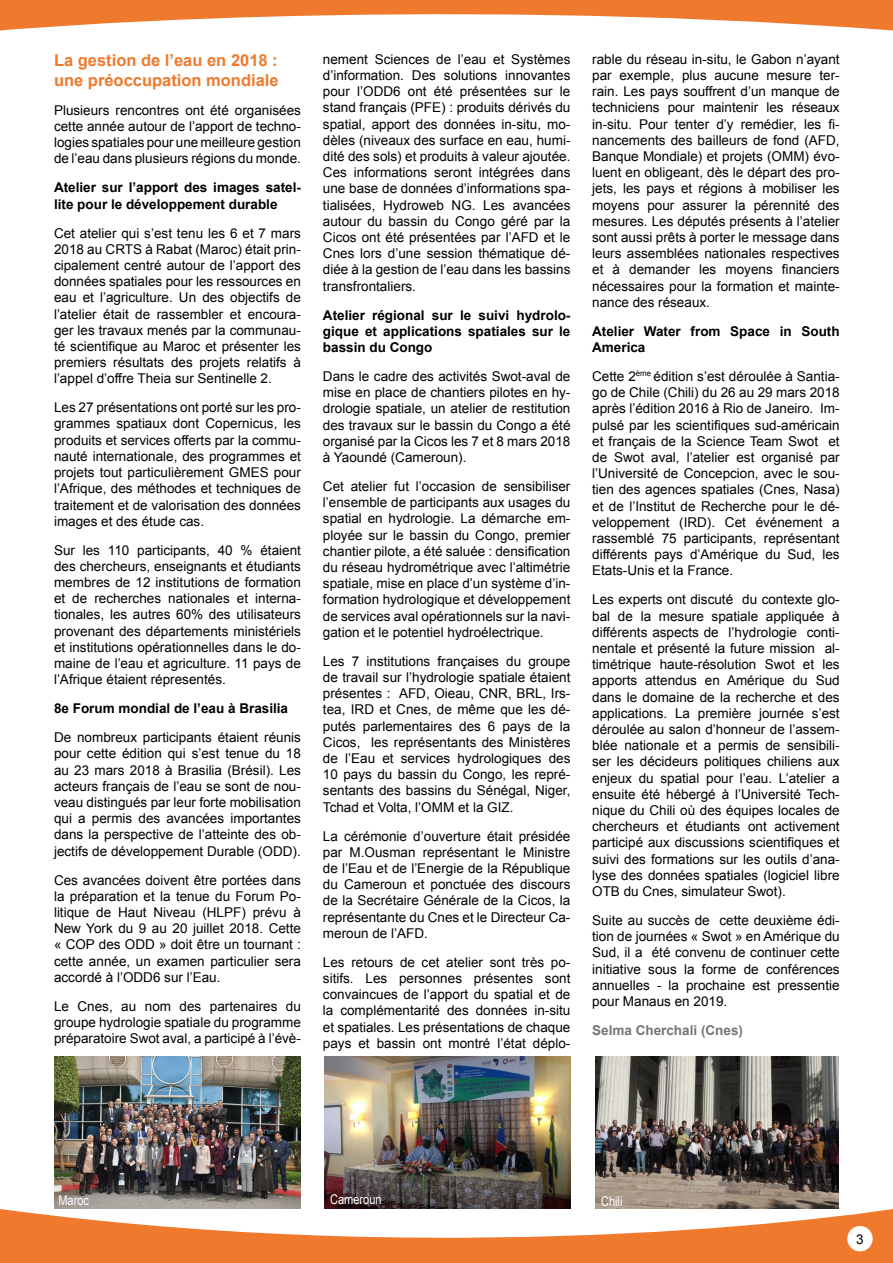
<style>
.page{position:relative;width:893px;height:1263px;background:#fff}
.page>*{position:absolute;margin:0;border:0;box-sizing:border-box;transform-origin:0 0}
.t1{font:700 16.5px/19.8px "Arial";color:#ef7a2e}
.t2{font:13.5px/16.2px "Arial";color:#000;text-align:justify}
.t3{font:700 13.5px/16.2px "Arial";color:#000}
.t4{font:700 13.5px "Arial";color:#757575}
.t5{font:13.5px "Arial Narrow";color:#fff}
</style>
<div class="page">
<svg style="left:0;top:0;width:893px;height:30px"></svg>
<img style="left:596px;top:1056px;width:243px;height:153px">
<img style="left:54px;top:1056px;width:247px;height:153px">
<img style="left:324px;top:1056px;width:246px;height:153px">
<svg style="left:0;top:1209px;width:893px;height:54px;fill:#ef7a2e"></svg>
<div style="left:847px;top:1226px;width:26px;height:25px;background:#fff;border-radius:50%"></div>
<p class="t1" style="left:54px;top:51px;width:226px">La gestion de l’eau en 2018 : une préoccupation mondiale</p>
<p class="t2" style="left:54px;top:102px;width:248px">Plusieurs rencontres ont été organisées cette année autour de l’apport de techno&shy;logies spatiales pour une meilleure gestion de l’eau dans plusieurs régions du monde.</p>
<p class="t3" style="left:54px;top:180px;width:248px">Atelier sur l’apport des images satel&shy;lite pour le développement durable</p>
<p class="t2" style="left:54px;top:225px;width:248px">Cet atelier qui s’est tenu les 6 et 7 mars 2018 au CRTS à Rabat (Maroc) était prin&shy;cipalement centré autour de l’apport des données spatiales pour les ressources en eau et l’agriculture. Un des objectifs de l’atelier était de rassembler et encoura&shy;ger les travaux menés par la communau&shy;té scientifique au Maroc et présenter les premiers résultats des projets relatifs à l’appel d’offre Theia sur Sentinelle 2.</p>
<p class="t2" style="left:54px;top:400px;width:248px">Les 27 présentations ont porté sur les pro&shy;grammes spatiaux dont Copernicus, les produits et services offerts par la commu&shy;nauté internationale, des programmes et projets tout particulièrement GMES pour l’Afrique, des méthodes et techniques de traitement et de valorisation des données images et des étude cas.</p>
<p class="t2" style="left:54px;top:542px;width:248px">Sur les 110 participants, 40 % étaient des chercheurs, enseignants et étudiants membres de 12 institutions de formation et de recherches nationales et interna&shy;tionales, les autres 60% des utilisateurs provenant des départements ministériels et institutions opérationnelles dans le do&shy;maine de l’eau et agriculture. 11 pays de l’Afrique étaient répresentés.</p>
<p class="t3" style="left:54px;top:701px;width:236px">8e Forum mondial de l’eau à Brasilia</p>
<p class="t2" style="left:54px;top:729px;width:248px">De nombreux participants étaient réunis pour cette édition qui s’est tenue du 18 au 23 mars 2018 à Brasilia (Brésil). Les acteurs français de l’eau se sont de nou&shy;veau distingués par leur forte mobilisation qui a permis des avancées importantes dans la perspective de l’atteinte des ob&shy;jectifs de développement Durable (ODD).</p>
<p class="t2" style="left:54px;top:872px;width:248px">Ces avancées doivent être portées dans la préparation et la tenue du Forum Po&shy;litique de Haut Niveau (HLPF) prévu à New York du 9 au 20 juillet 2018. Cette « COP des ODD » doit être un tournant : cette année, un examen particulier sera accordé à l’ODD6 sur l’Eau.</p>
<p class="t2" style="left:54px;top:998px;width:248px">Le Cnes, au nom des partenaires du groupe hydrologie spatiale du programme préparatoire Swot aval, a participé à l’évè-</p>
<p class="t2" style="left:323px;top:51px;width:249px">nement Sciences de l’eau et Systèmes d’information. Des solutions innovantes pour l’ODD6 ont été présentées sur le stand français (PFE) : produits dérivés du spatial, apport des données in-situ, mo&shy;dèles (niveaux des surface en eau, humi&shy;dité des sols) et produits à valeur ajoutée.<br>Ces informations seront intégrées dans une base de données d’informations spa&shy;tialisées, Hydroweb NG. Les avancées autour du bassin du Congo géré par la Cicos ont été présentées par l’AFD et le Cnes lors d’une session thématique dé&shy;diée à la gestion de l’eau dans les bassins transfrontaliers.</p>
<p class="t3" style="left:323px;top:307px;width:249px;text-align:justify">Atelier régional sur le suivi hydrolo&shy;gique et applications spatiales sur le bassin du Congo</p>
<p class="t2" style="left:323px;top:368px;width:249px">Dans le cadre des activités Swot-aval de mise en place de chantiers pilotes en hy&shy;drologie spatiale, un atelier de restitution des travaux sur le bassin du Congo a été organisé par la Cicos les 7 et 8 mars 2018 à Yaoundé (Cameroun).</p>
<p class="t2" style="left:323px;top:478px;width:249px">Cet atelier fut l’occasion de sensibiliser l’ensemble de participants aux usages du spatial en hydrologie. La démarche em&shy;ployée sur le bassin du Congo, premier chantier pilote, a été saluée : densification du réseau hydrométrique avec l’altimétrie spatiale, mise en place d’un système d’in&shy;formation hydrologique et développement de services aval opérationnels sur la navi&shy;gation et le potentiel hydroélectrique.</p>
<p class="t2" style="left:323px;top:653px;width:249px">Les 7 institutions françaises du groupe de travail sur l’hydrologie spatiale étaient présentes : AFD, Oieau, CNR, BRL, Irs&shy;tea, IRD et Cnes, de même que les dé&shy;putés parlementaires des 6 pays de la Cicos, les représentants des Ministères de l’Eau et services hydrologiques des 10 pays du bassin du Congo, les repré&shy;sentants des bassins du Sénégal, Niger, Tchad et Volta, l’OMM et la GIZ.</p>
<p class="t2" style="left:323px;top:828px;width:249px">La cérémonie d’ouverture était présidée par M.Ousman représentant le Ministre de l’Eau et de l’Energie de la République du Cameroun et ponctuée des discours de la Secrétaire Générale de la Cicos, la représentante du Cnes et le Directeur Ca&shy;meroun de l’AFD.</p>
<p class="t2" style="left:323px;top:954px;width:249px">Les retours de cet atelier sont très po&shy;sitifs. Les personnes présentes sont convaincues de l’apport du spatial et de la complémentarité des données in-situ et spatiales. Les présentations de chaque pays et bassin ont montré l’état déplo-</p>
<p class="t2" style="left:592px;top:51px;width:249px">rable du réseau in-situ, le Gabon n’ayant par exemple, plus aucune mesure ter&shy;rain. Les pays souffrent d’un manque de techniciens pour maintenir les réseaux in-situ. Pour tenter d’y remédier, les fi&shy;nancements des bailleurs de fond (AFD, Banque Mondiale) et projets (OMM) évo&shy;luent en obligeant, dès le départ des pro&shy;jets, les pays et régions à mobiliser les moyens pour assurer la pérennité des mesures. Les députés présents à l’atelier sont aussi prêts à porter le message dans leurs assemblées nationales respectives et à demander les moyens financiers nécessaires pour la formation et mainte&shy;nance des réseaux.</p>
<p class="t3" style="left:592px;top:323px;width:249px">Atelier Water from Space in South<br>America</p>
<p class="t2" style="left:592px;top:368px;width:249px">Cette 2<sup>ème</sup> édition s’est déroulée à Santia&shy;go de Chile (Chili) du 26 au 29 mars 2018 après l’édition 2016 à Rio de Janeiro. Im&shy;pulsé par les scientifiques sud-américain et français de la Science Team Swot et de Swot aval, l’atelier est organisé par l’Université de Concepcion, avec le sou&shy;tien des agences spatiales (Cnes, Nasa) et de l’Institut de Recherche pour le dé&shy;veloppement (IRD). Cet événement a rassemblé 75 participants, représentant différents pays d’Amérique du Sud, les Etats-Unis et la France.</p>
<p class="t2" style="left:592px;top:592px;width:249px">Les experts ont discuté du contexte glo&shy;bal de la mesure spatiale appliquée à différents aspects de l’hydrologie conti&shy;nentale et présenté la future mission al&shy;timétrique haute-résolution Swot et les apports attendus en Amérique du Sud dans le domaine de la recherche et des applications. La première journée s’est déroulée au salon d’honneur de l’assem&shy;blée nationale et a permis de sensibili&shy;ser les décideurs politiques chiliens aux enjeux du spatial pour l’eau. L’atelier a ensuite été hébergé à l’Université Tech&shy;nique du Chili où des équipes locales de chercheurs et étudiants ont activement participé aux discussions scientifiques et suivi des formations sur les outils d’ana&shy;lyse des données spatiales (logiciel libre OTB du Cnes, simulateur Swot).</p>
<p class="t2" style="left:592px;top:912px;width:249px">Suite au succès de cette deuxième édi&shy;tion de journées « Swot » en Amérique du Sud, il a été convenu de continuer cette initiative sous la forme de conférences annuelles - la prochaine est pressentie pour Manaus en 2019.</p>
<p class="t4" style="left:592px;top:1021px;width:152px">Selma Cherchali (Cnes)</p>
<p class="t5" style="left:58px;top:1190px;width:32px">Maroc</p>
<p class="t5" style="left:330px;top:1189px;width:53px">Cameroun</p>
<p class="t5" style="left:601px;top:1191px;width:23px">Chili</p>
<p class="t2" style="left:856px;top:1231px;width:9px">3</p>
</div>
